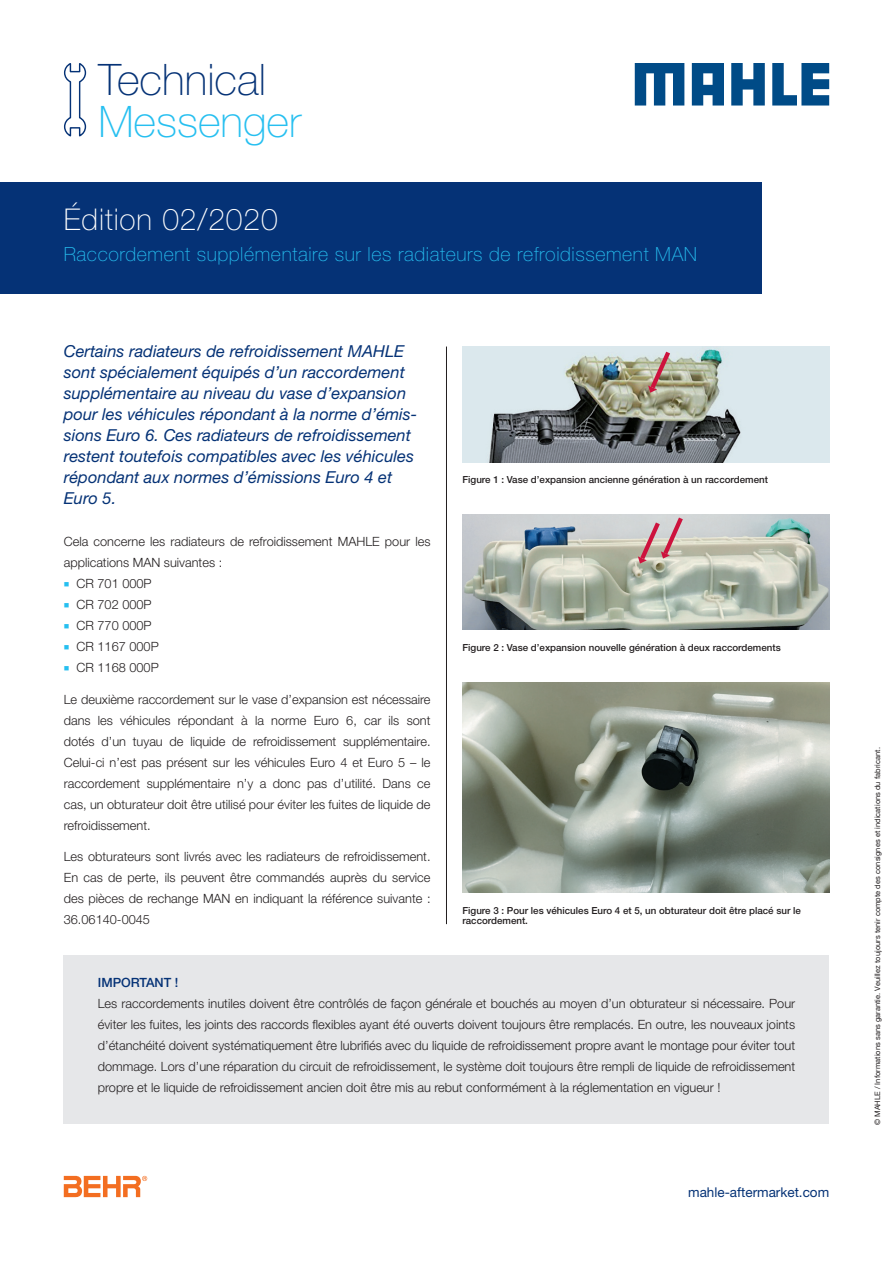
<style>
.page{position:relative;width:893px;height:1263px;background:#fff}
.page>*{position:absolute;margin:0;border:0;box-sizing:border-box;transform-origin:0 0}
.t1{font:100 43.5px "Helvetica Neue LT Pro";color:#053276}
.t2{font:100 43.5px "Helvetica Neue LT Pro";color:#26bff0}
.t3{font:100 30px "Helvetica Neue LT Pro";letter-spacing:.03em;color:#fff}
.t4{font:100 19.5px "Helvetica Neue LT Pro";letter-spacing:.03em;color:#26bff0}
.t5{font:italic 16.5px/21px "Helvetica Neue LT Pro";color:#053276}
.t6{font:13.5px "Helvetica Neue LT Pro";color:#053276}
.t7{font:300 12.75px/21px "Helvetica Neue LT Pro";color:#231f20;text-align:justify}
.t8{font:500 12.75px "Helvetica Neue LT Pro";color:#053276}
.t9{font:500 9.75px/10.5px "Helvetica Neue LT Pro";color:#231f20}
.t10{font:7.5px "Helvetica Neue LT Com";letter-spacing:.005em;color:#231f20}
.s1{color:#26bff0}
</style>
<div class="page">
<svg style="left:64px;top:63px;width:23px;height:74px"></svg>
<img style="left:462px;top:347px;width:367px;height:115px">
<img style="left:462px;top:514px;width:367px;height:116px">
<img style="left:462px;top:683px;width:367px;height:210px">
<div style="left:64px;top:956px;width:765px;height:168px;background:#e6e7e9"></div>
<hr style="left:446px;top:347px;width:1px;height:577px;background:#231f20">
<svg style="left:638px;top:517px;width:45px;height:47px;background:#ceadae"></svg>
<svg style="left:648px;top:352px;width:22px;height:41px"></svg>
<svg style="left:64px;top:1175px;width:83px;height:22px"></svg>
<div style="left:0;top:183px;width:761px;height:111px;background:#053276"></div>
<svg style="left:635px;top:63px;width:49px;height:43px"></svg>
<svg style="left:731px;top:63px;width:34px;height:43px"></svg>
<svg style="left:772px;top:63px;width:57px;height:43px"></svg>
<svg style="left:692px;top:63px;width:32px;height:43px"></svg>
<h1 class="t1" style="left:98px;top:53px;width:169px">Technical</h1>
<h1 class="t2" style="left:98px;top:95px;width:204px">Messenger</h1>
<h2 class="t3" style="left:64px;top:201px;width:216px">Édition 02/2020</h2>
<h3 class="t4" style="left:64px;top:243px;width:635px">Raccordement supplémentaire sur les radiateurs de refroidissement MAN</h3>
<p class="t5" style="left:64px;top:340px;width:355px">Certains radiateurs de refroidissement MAHLE sont spécialement équipés d’un raccordement supplémentaire au niveau du vase d’expansion pour les véhicules répondant à la norme d’émis&shy;sions Euro 6. Ces radiateurs de refroidissement restent toutefois compatibles avec les véhicules répondant aux normes d’émissions Euro 4 et Euro 5.</p>
<p class="t7" style="left:64px;top:531px;width:368px">Cela concerne les radiateurs de refroidissement MAHLE pour les applications MAN suivantes :</p>
<p class="t7" style="left:64px;top:573px;width:89px"><span class="s1">■</span> CR 701 000P</p>
<p class="t7" style="left:64px;top:594px;width:89px"><span class="s1">■</span> CR 702 000P</p>
<p class="t7" style="left:64px;top:615px;width:89px"><span class="s1">■</span> CR 770 000P</p>
<p class="t7" style="left:64px;top:636px;width:96px"><span class="s1">■</span> CR 1167 000P</p>
<p class="t7" style="left:64px;top:657px;width:96px"><span class="s1">■</span> CR 1168 000P</p>
<p class="t7" style="left:64px;top:688px;width:368px">Le deuxième raccordement sur le vase d’expansion est nécessaire dans les véhicules répondant à la norme Euro 6, car ils sont dotés d’un tuyau de liquide de refroidissement supplémentaire.<br>Celui-ci n’est pas présent sur les véhicules Euro 4 et Euro 5 – le raccordement supplémentaire n’y a donc pas d’utilité. Dans ce cas, un obturateur doit être utilisé pour éviter les fuites de liquide de refroidissement.</p>
<p class="t7" style="left:64px;top:846px;width:368px">Les obturateurs sont livrés avec les radiateurs de refroidissement.<br>En cas de perte, ils peuvent être commandés auprès du service des pièces de rechange MAN en indiquant la référence suivante :<br>36.06140-0045</p>
<p class="t9" style="left:462px;top:474px;width:307px">Figure 1 : Vase d’expansion ancienne génération à un raccordement</p>
<p class="t9" style="left:462px;top:642px;width:320px">Figure 2 : Vase d’expansion nouvelle génération à deux raccordements</p>
<p class="t9" style="left:462px;top:905px;width:340px">Figure 3 : Pour les véhicules Euro 4 et 5, un obturateur doit être placé sur le raccordement.</p>
<p class="t8" style="left:98px;top:975px;width:82px">IMPORTANT !</p>
<p class="t7" style="left:98px;top:993px;width:699px">Les raccordements inutiles doivent être contrôlés de façon générale et bouchés au moyen d’un obturateur si nécessaire. Pour éviter les fuites, les joints des raccords flexibles ayant été ouverts doivent toujours être remplacés. En outre, les nouveaux joints d’étanchéité doivent systématiquement être lubrifiés avec du liquide de refroidissement propre avant le montage pour éviter tout dommage. Lors d’une réparation du circuit de refroidissement, le système doit toujours être rempli de liquide de refroidissement propre et le liquide de refroidissement ancien doit être mis au rebut conformément à la réglementation en vigueur !</p>
<p class="t6" style="left:688px;top:1184px;width:143px">mahle-aftermarket.com</p>
<p class="t10" style="left:873px;top:1125px;width:379px;rotate:-90deg">© MAHLE / Informations sans garantie. Veuillez toujours tenir compte des consignes et indications du fabricant.</p>
</div>
